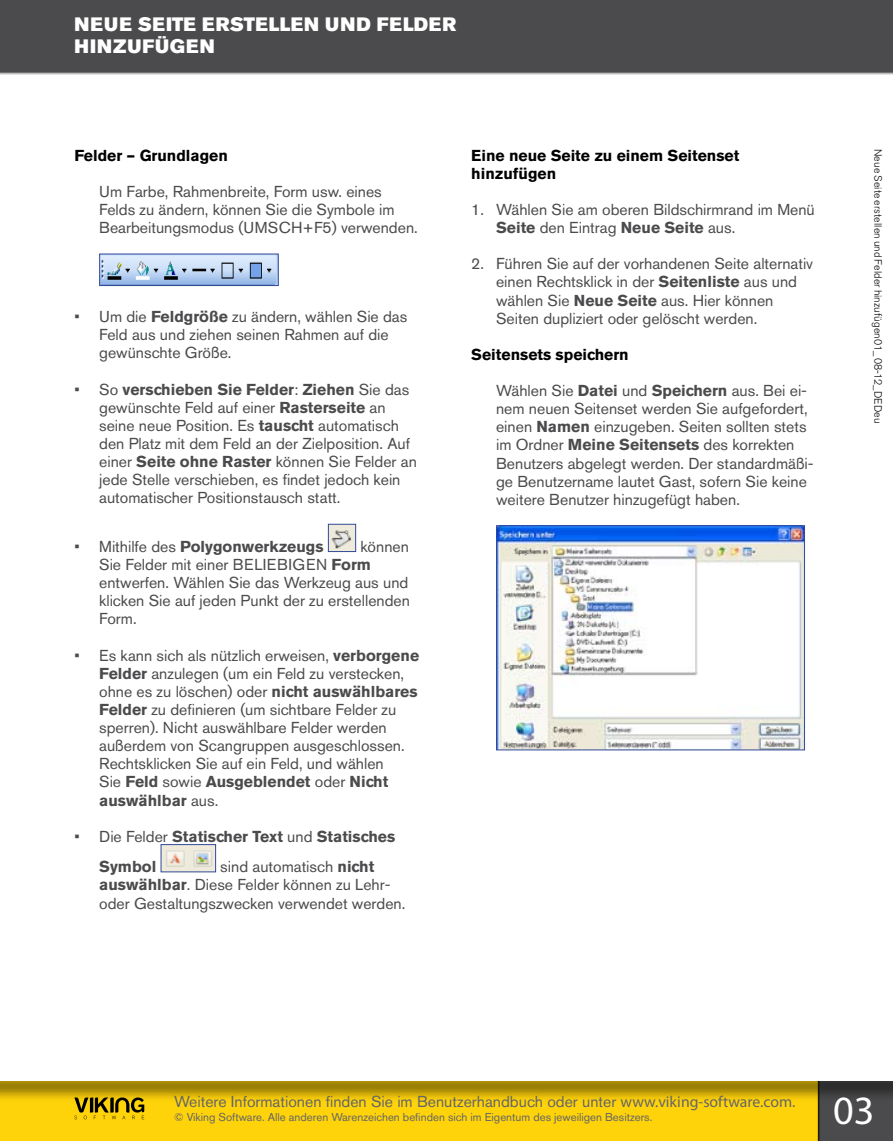
<style>
.page{position:relative;width:893px;height:1141px;background:#fff}
.page>*{position:absolute;margin:0;border:0;box-sizing:border-box;transform-origin:0 0}
.t1{font:40.25px "Myriad Pro";color:#fff}
.t2{font:19.25px/22.2px "Akzidenz Grotesk BE Super";letter-spacing:.065em;color:#fff}
.t3{font:15.75px/18px "Akzidenz Grotesk BE";color:#4b4b4d}
.t4{font:15.75px "Akzidenz Grotesk BE";color:#646567}
.t5{font:700 15.75px/18.2px "Akzidenz Grotesk BE";color:#000}
.t6{font:700 15.75px/30.4px "Akzidenz Grotesk BE";color:#4b4b4d}
.t7{font:11.38px "Akzidenz Grotesk BE";color:#646567}
.t8{font:300 10.5px "Akzidenz Grotesk BE";letter-spacing:.015em;color:#000}
.s1{font-weight:700}
.s2{font-weight:400}
.s3{font-family:"Myriad Pro"}
</style>
<div class="page">
<div style="left:819px;top:1103px;width:74px;height:38px;background:#4b4b4d"></div>
<div style="left:0;top:0;width:893px;height:74px;background:#4b4b4d"></div>
<div style="left:0;top:1103px;width:819px;height:38px;background:#ffd30a"></div>
<div style="left:0;top:1069px;width:893px;height:34px;background:#000;opacity:.44"></div>
<div style="left:0;top:1067px;width:893px;height:14px;background:#fff"></div>
<svg style="left:74px;top:1097px;width:70px;height:22px;background:#a58906"></svg>
<img style="left:101px;top:256px;width:176px;height:28px">
<div style="left:99px;top:254px;width:180px;height:32px;border:1px solid #324a97"></div>
<img style="left:330px;top:526px;width:24px;height:24px">
<div style="left:328px;top:524px;width:28px;height:28px;border:1px solid #324a97"></div>
<img style="left:163px;top:846px;width:51px;height:24px">
<div style="left:161px;top:844px;width:55px;height:28px;border:1px solid #324a97"></div>
<img style="left:498px;top:527px;width:305px;height:221px">
<div style="left:496px;top:525px;width:309px;height:225px;border:1px solid #324a97"></div>
<p class="t2" style="left:74px;top:13px;width:383px">NEUE SEITE ERSTELLEN UND FELDER<br>HINZUFÜGEN</p>
<p class="t5" style="left:74px;top:146px;width:155px">Felder – Grundlagen</p>
<p class="t3" style="left:99px;top:182px;width:320px">Um Farbe, Rahmenbreite, Form usw. eines<br>Felds zu ändern, können Sie die Symbole im<br>Bearbeitungsmodus (UMSCH+F5) verwenden.</p>
<p class="t3" style="left:99px;top:308px;width:310px;text-indent:-25px">• Um die <span class="s1">Feldgröße</span> zu ändern, wählen Sie das<br>Feld aus und ziehen seinen Rahmen auf die gewünschte Größe.</p>
<p class="t3" style="left:99px;top:380px;width:319px;text-indent:-25px">• So <span class="s1">verschieben Sie Felder</span>: <span class="s1">Ziehen</span> Sie das gewünschte Feld auf einer <span class="s1">Rasterseite</span> an seine neue Position. Es <span class="s1">tauscht</span> automatisch den Platz mit dem Feld an der Zielposition. Auf einer <span class="s1">Seite ohne Raster</span> können Sie Felder an jede Stelle verschieben, es findet jedoch kein automatischer Positionstausch statt.</p>
<p class="t6" style="left:74px;top:531px;width:251px"><span class="s2">• Mithilfe des</span> Polygonwerkzeugs</p>
<p class="t3" style="left:99px;top:537px;width:312px;text-indent:261px">können<br>Sie Felder mit einer BELIEBIGEN <span class="s1">Form </span>entwerfen. Wählen Sie das Werkzeug aus und klicken Sie auf jeden Punkt der zu erstellenden<br>Form.</p>
<p class="t3" style="left:99px;top:646px;width:321px;text-indent:-25px">• Es kann sich als nützlich erweisen, <span class="s1">verborgene Felder</span> anzulegen (um ein Feld zu verstecken, ohne es zu löschen) oder <span class="s1">nicht auswählbares Felder</span> zu definieren (um sichtbare Felder zu sperren). Nicht auswählbare Felder werden außerdem von Scangruppen ausgeschlossen.<br>Rechtsklicken Sie auf ein Feld, und wählen<br>Sie <span class="s1">Feld</span> sowie <span class="s1">Ausgeblendet</span> oder <span class="s1">Nicht auswählbar</span> aus.</p>
<p class="t6" style="left:99px;top:821px;width:298px;text-indent:-25px"><span class="s2">• Die Felder</span> Statischer Text <span class="s2">und</span> Statisches<br>Symbol</p>
<p class="t3" style="left:99px;top:858px;width:308px;text-indent:121px">sind automatisch <span class="s1">nicht auswählbar</span>. Diese Felder können zu Lehr&shy;oder Gestaltungszwecken verwendet werden.</p>
<p class="t5" style="left:471px;top:146px;width:270px">Eine neue Seite zu einem Seitenset hinzufügen</p>
<p class="t3" style="left:496px;top:200px;width:320px;text-indent:-25px">1. Wählen Sie am oberen Bildschirmrand im Menü<br><span class="s1">Seite</span> den Eintrag <span class="s1">Neue Seite</span> aus.</p>
<p class="t3" style="left:496px;top:255px;width:319px;text-indent:-25px">2. Führen Sie auf der vorhandenen Seite alternativ einen Rechtsklick in der <span class="s1">Seitenliste</span> aus und wählen Sie <span class="s1">Neue Seite</span> aus. Hier können Seiten dupliziert oder gelöscht werden.</p>
<p class="t5" style="left:471px;top:345px;width:159px">Seitensets speichern</p>
<p class="t3" style="left:496px;top:381px;width:319px">Wählen Sie <span class="s1">Datei</span> und <span class="s1">Speichern</span> aus. Bei ei&shy;nem neuen Seitenset werden Sie aufgefordert, einen <span class="s1">Namen</span> einzugeben. Seiten sollten stets im Ordner <span class="s1">Meine Seitensets</span> des korrekten Benutzers abgelegt werden. Der standardmäßi&shy;ge Benutzername lautet Gast, sofern Sie keine weitere Benutzer hinzugefügt haben.</p>
<p class="t8" style="left:884px;top:149px;width:276px;rotate:90deg">Neue Seite erstellen und Felder hinzufügen01_ 08-12_DEDeu</p>
<p class="t4" style="left:174px;top:1092px;width:623px">Weitere Informationen finden Sie im Benutzerhandbuch oder unter <span class="s3">www.viking-software.com</span>.</p>
<p class="t7" style="left:174px;top:1110px;width:480px">© Viking Software. Alle anderen Warenzeichen befinden sich im Eigentum des jeweiligen Besitzers.</p>
<h1 class="t1" style="left:833px;top:1086px;width:43px">03</h1>
</div>
